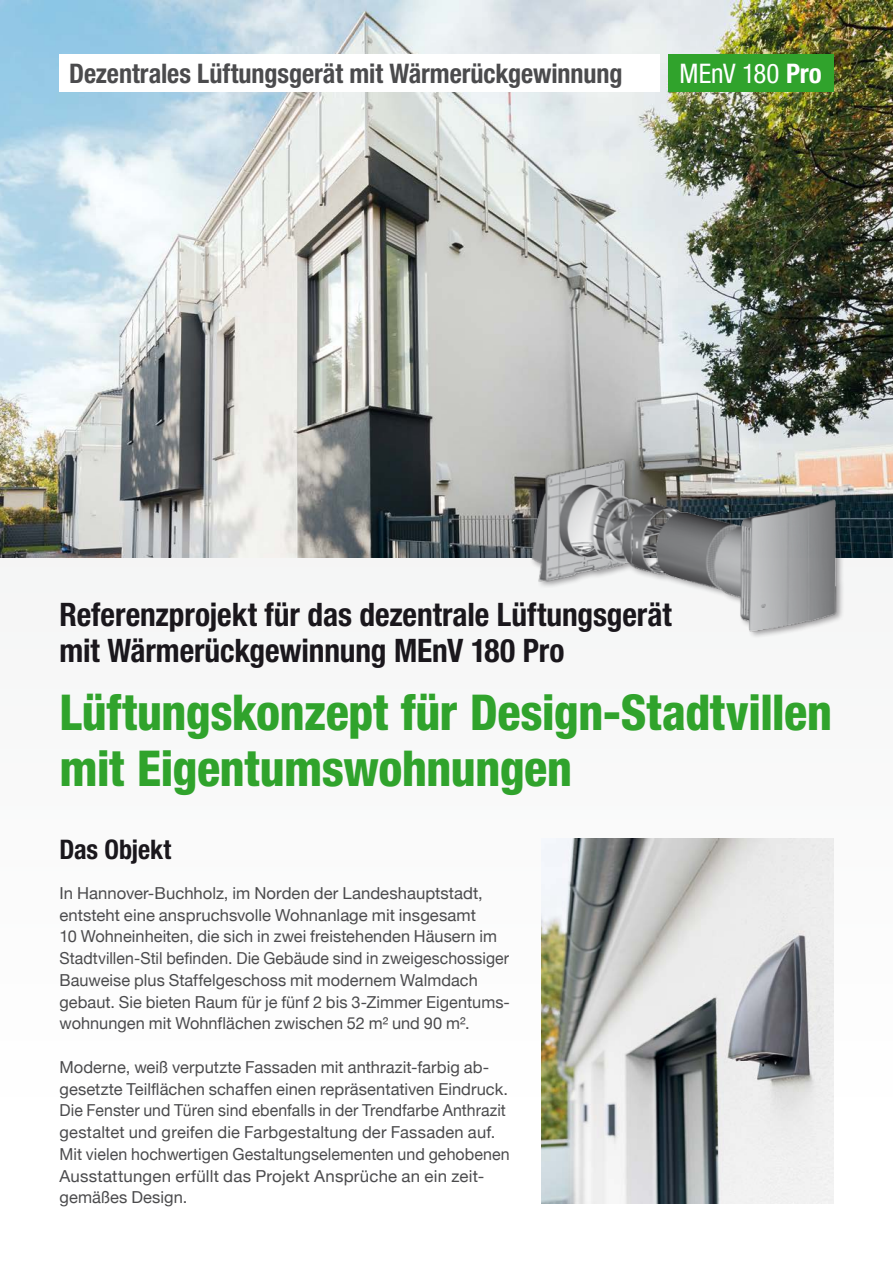
<style>
.page{position:relative;width:893px;height:1263px;background:#fff}
.page>*{position:absolute;margin:0;border:0;box-sizing:border-box;transform-origin:0 0}
.t1{font:800 condensed 49.5px/55.7px "Helvetica Neue";letter-spacing:-.01em;color:#30a32c}
.t2{font:700 condensed 32.4px/36px "Helvetica Neue";letter-spacing:-.005em;color:#1a171c}
.t3{font:700 condensed 27px "Helvetica Neue";letter-spacing:-.005em;color:#4b4b4d}
.t4{font:condensed 27px "Helvetica Neue";letter-spacing:-.005em;color:#fff}
.t5{font:700 condensed 27px "Helvetica Neue";letter-spacing:-.005em;color:#1a171c}
.t6{font:16.5px/21.8px "Helvetica Neue";letter-spacing:.005em;color:#4b4b4d}
.s1{font-weight:700}
</style>
<div class="page">
<div style="left:0;top:0;width:893px;height:1097px;background:#f9f9f9"></div>
<img style="left:0;top:0;width:893px;height:557px">
<div style="left:60px;top:55px;width:600px;height:37px;background:#fff"></div>
<div style="left:668px;top:55px;width:165px;height:37px;background:#30a32c"></div>
<img style="left:541px;top:838px;width:292px;height:365px">
<img style="left:507px;top:393px;width:360px;height:244px">
<h3 class="t3" style="left:69px;top:57px;width:555px">Dezentrales Lüftungsgerät mit Wärmerückgewinnung</h3>
<h3 class="t4" style="left:680px;top:57px;width:144px">MEnV 180 <span class="s1">Pro</span></h3>
<h2 class="t2" style="left:60px;top:596px;width:614px">Referenzprojekt für das dezentrale Lüftungsgerät mit Wärmerückgewinnung MEnV 180 Pro</h2>
<h1 class="t1" style="left:60px;top:684px;width:774px">Lüftungskonzept für Design-Stadtvillen mit Eigentumswohnungen</h1>
<h3 class="t5" style="left:60px;top:833px;width:113px">Das Objekt</h3>
<p class="t6" style="left:60px;top:883px;width:452px">In Hannover-Buchholz, im Norden der Landeshauptstadt, entsteht eine anspruchsvolle Wohnanlage mit insgesamt<br>10 Wohneinheiten, die sich in zwei freistehenden Häusern im Stadtvillen-Stil befinden. Die Gebäude sind in zweigeschossiger Bauweise plus Staffelgeschoss mit modernem Walmdach gebaut. Sie bieten Raum für je fünf 2 bis 3-Zimmer Eigentums&shy;wohnungen mit Wohnflächen zwischen 52 m² und 90 m².</p>
<p class="t6" style="left:60px;top:1057px;width:452px">Moderne, weiß verputzte Fassaden mit anthrazit-farbig ab&shy;gesetzte Teilflächen schaffen einen repräsentativen Eindruck.<br>Die Fenster und Türen sind ebenfalls in der Trendfarbe Anthrazit gestaltet und greifen die Farbgestaltung der Fassaden auf.<br>Mit vielen hochwertigen Gestaltungselementen und gehobenen Ausstattungen erfüllt das Projekt Ansprüche an ein zeit&shy;gemäßes Design.</p>
</div>
